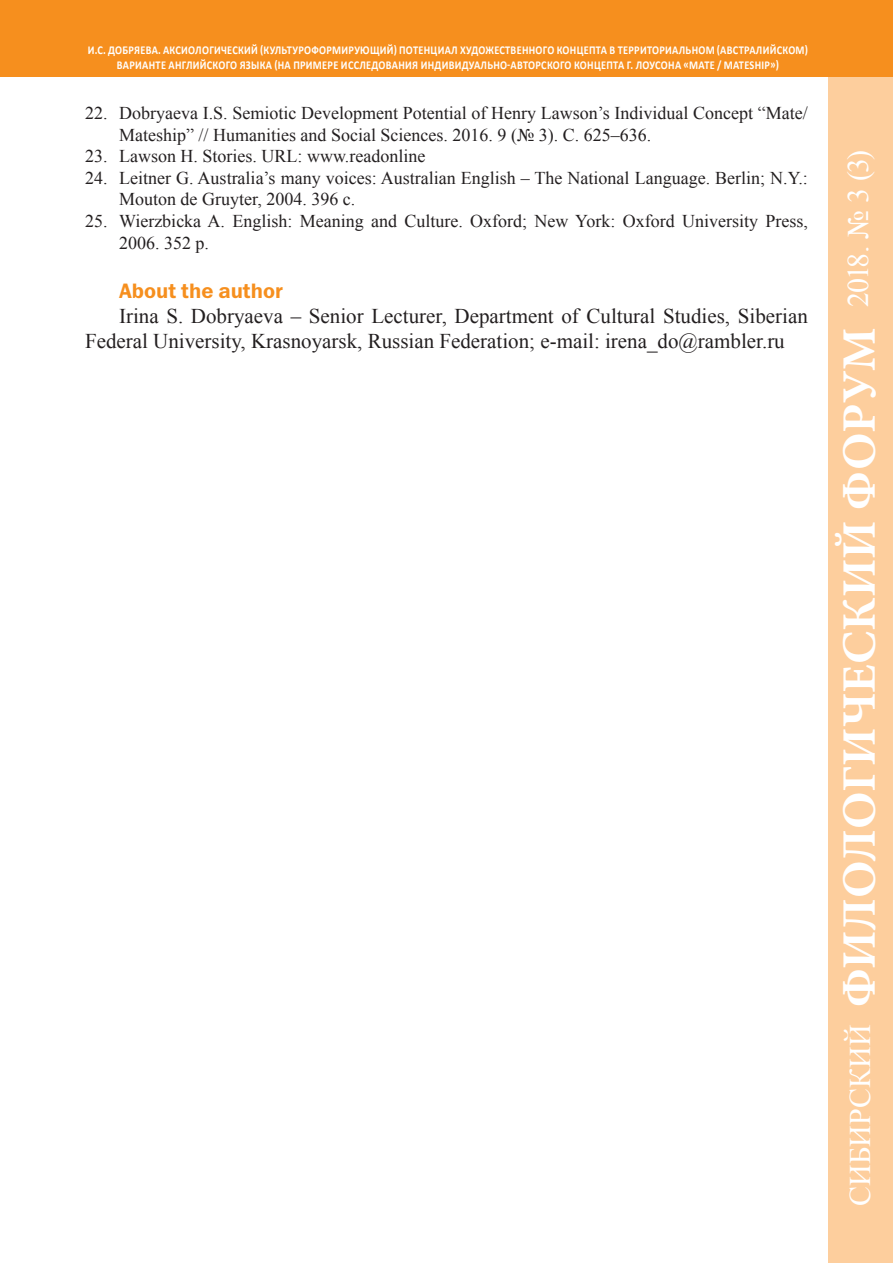
<style>
.page{position:relative;width:893px;height:1263px;background:#fff}
.page>*{position:absolute;margin:0;border:0;box-sizing:border-box;transform-origin:0 0}
.t1{font:700 48px "Minion Pro";color:#fff}
.t2{font:30px "Times New Roman";letter-spacing:-.005em;color:#fff}
.t3{font:21px/25.2px "Times New Roman";color:#231f20}
.t4{font:21px "ez Franklin Goth Demi";color:#f68f1e}
.t5{font:18px/21.6px "Times New Roman";color:#231f20}
.t6{font:700 12px "Calibri";letter-spacing:.03em;color:#fff;scale:.86 1}
</style>
<div class="page">
<div style="left:828px;top:0;width:65px;height:1263px;background:#fdce9d"></div>
<div style="left:0;top:0;width:893px;height:77px;background:#f68f1e"></div>
<p class="t6" style="left:88px;top:43px;width:62px">И.С. ДОБРЯЕВА</p>
<p class="t6" style="left:158px;top:43px;width:29px">. АКСИОЛОГИЧЕС</p>
<p class="t6" style="left:238px;top:43px;width:86px">КИЙ (КУЛ ЬТУРОФО</p>
<p class="t6" style="left:326px;top:43px;width:93px">РМИ РУЮЩИЙ) ПОТЕНЦИАЛ</p>
<p class="t6" style="left:460px;top:43px;width:9px">ХУДОЖЕСТВЕННОГО</p>
<p class="t6" style="left:557px;top:43px;width:16px">КОНЦЕПТА</p>
<p class="t6" style="left:609px;top:43px;width:106px">ВТЕРРИТОРИАЛ ЬНОМ</p>
<p class="t6" style="left:717px;top:43px;width:12px">(АВСТ</p>
<p class="t6" style="left:744px;top:43px;width:76px">РАЛИ ЙСКОМ)</p>
<p class="t6" style="left:117px;top:57px;width:30px">ВАРИАНТЕ</p>
<p class="t6" style="left:169px;top:57px;width:8px">АНГЛИ</p>
<p class="t6" style="left:200px;top:57px;width:30px">ЙСКОГО</p>
<p class="t6" style="left:240px;top:57px;width:127px">ЯЗЫКА (НА ПРИМЕРЕ ИССЛЕДОВАНИЯ</p>
<p class="t6" style="left:421px;top:57px;width:9px">ИНДИВИДУАЛ</p>
<p class="t6" style="left:487px;top:57px;width:35px">ЬНО-АВТО</p>
<p class="t6" style="left:535px;top:57px;width:29px">РСКОГО</p>
<p class="t6" style="left:574px;top:57px;width:16px">КОНЦЕПТА</p>
<p class="t6" style="left:627px;top:57px;width:27px">Г. ЛОУСОНА</p>
<p class="t6" style="left:684px;top:57px;width:65px">«MATE / MATESHIP</p>
<p class="t6" style="left:770px;top:57px;width:12px">»)</p>
<p class="t5" style="left:119px;top:102px;width:690px;text-indent:-34px">22. Dobryaeva I.S. Semiotic Development Potential of Henry Lawson’s Individual Concept “Mate/<br>Mateship” // Humanities and Social Sciences. 2016. 9 (№ 3). C. 625–636.</p>
<p class="t5" style="left:85px;top:145px;width:342px">23. Lawson H. Stories. URL: www.readonline</p>
<p class="t5" style="left:119px;top:167px;width:690px;text-indent:-34px">24. Leitner G. Australia’s many voices: Australian English – The National Language. Berlin; N.Y.:<br>Mouton de Gruyter, 2004. 396 с.</p>
<p class="t5" style="left:119px;top:210px;width:690px;text-indent:-34px">25. Wierzbicka A. English: Meaning and Culture. Oxford; New York: Oxford University Press,<br>2006. 352 p.</p>
<p class="t4" style="left:119px;top:279px;width:166px">About the author</p>
<p class="t3" style="left:85px;top:303px;width:724px;text-indent:34px">Irina S. Dobryaeva – Senior Lecturer, Department of Cultural Studies, Siberian<br>Federal University, Krasnoyarsk, Russian Federation; e-mail: irena_do@rambler.ru</p>
<h2 class="t2" style="left:838px;top:307px;width:158px;rotate:-90deg">2018. № 3 (3)</h2>
<h1 class="t1" style="left:831px;top:1007px;width:681px;rotate:-90deg">ФИЛОЛОГИЧЕСКИЙ ФОРУМ</h1>
<h2 class="t2" style="left:840px;top:1206px;width:183px;rotate:-90deg">СИБИРСКИЙ</h2>
</div>
